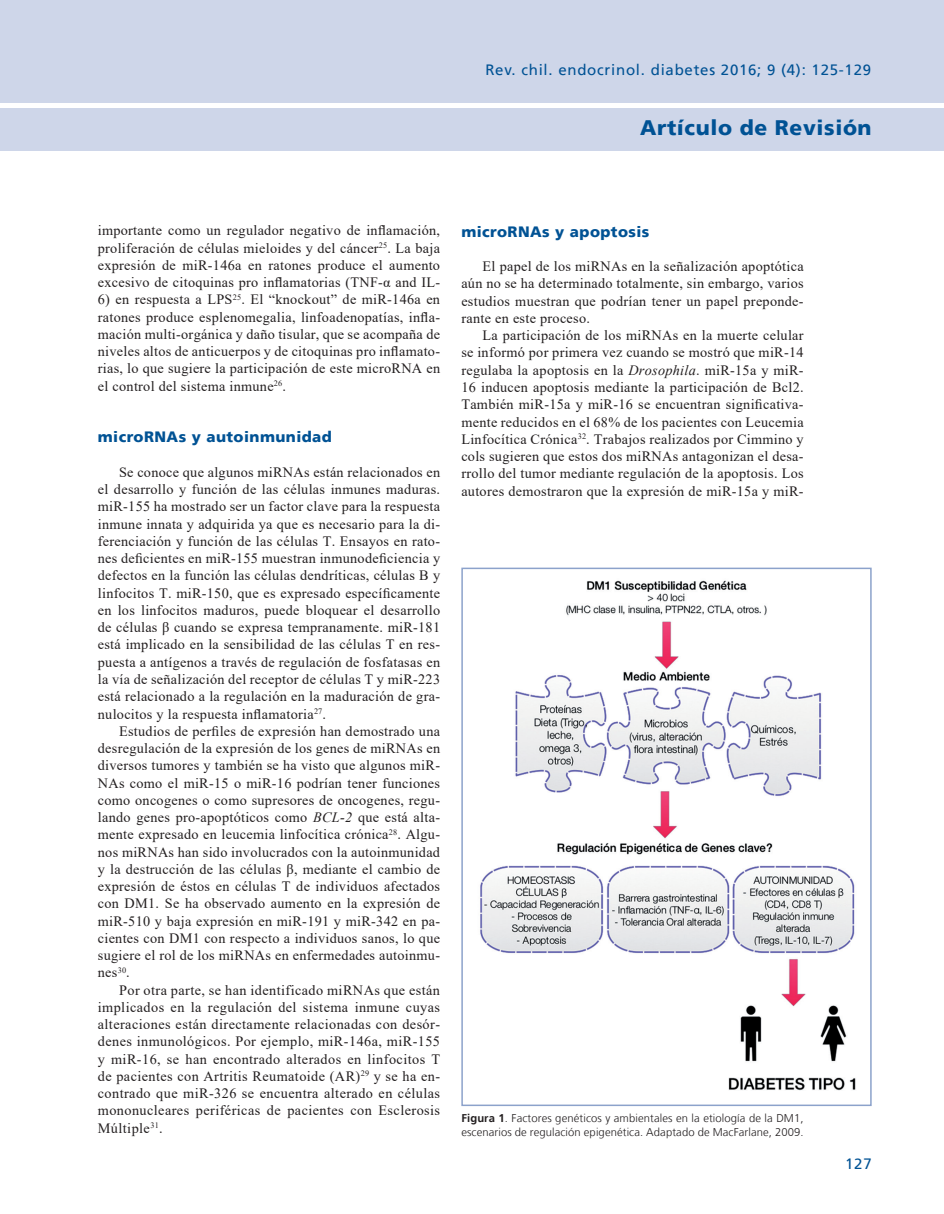
<style>
.page{position:relative;width:944px;height:1214px;background:#fff}
.page>*{position:absolute;margin:0;border:0;box-sizing:border-box;transform-origin:0 0}
.t1{font:900 21px "Frutiger LT";letter-spacing:.03em;color:#005294}
.t2{font:15px "Frutiger LT";letter-spacing:.05em;color:#005294}
._2-subtitulo{font:900 15px "Frutiger LT";letter-spacing:.03em;color:#005294}
.TEXTO{font:14.25px/17.2px "Times New Roman";letter-spacing:.02em;color:#231f20;text-align:justify}
._7-texto_figuras{font:300 11.25px/14.4px "Frutiger LT";letter-spacing:.01em;color:#231f20}
.s1{font-style:italic}
.s2{font-weight:700}
</style>
<div class="page">
<div style="left:0;top:109px;width:943px;height:42px;background:#ced6e9"></div>
<div style="left:0;top:0;width:944px;height:103px;background:#ced6e9"></div>
<img style="left:480px;top:580px;width:376px;height:511px">
<div style="left:461px;top:567px;width:410px;height:539px;border:2px solid #8ca2cb"></div>
<p class="t2" style="left:485px;top:61px;width:387px">Rev. chil. endocrinol. diabetes 2016; 9 (4): 125-129</p>
<h1 class="t1" style="left:640px;top:115px;width:233px">Artículo de Revisión</h1>
<p class="TEXTO" style="left:98px;top:221px;width:344px">importante como un regulador negativo de inflamación, proliferación de células mieloides y del cáncer<sup>25</sup>. La baja expresión de miR-146a en ratones produce el aumento excesivo de citoquinas pro inflamatorias (TNF-α and IL-</p>
<p class="TEXTO" style="left:98px;top:290px;width:344px">6) en respuesta a LPS<sup>25</sup>. El “knockout” de miR-146a en ratones produce esplenomegalia, linfoadenopatías, infla&shy;mación multi-orgánica y daño tisular, que se acompaña de niveles altos de anticuerpos y de citoquinas pro inflamato&shy;rias, lo que sugiere la participación de este microRNA en el control del sistema inmune<sup>26</sup>.</p>
<p class="_2-subtitulo" style="left:98px;top:428px;width:236px">microRNAs y autoinmunidad</p>
<p class="TEXTO" style="left:98px;top:463px;width:344px;text-indent:21px">Se conoce que algunos miRNAs están relacionados en el desarrollo y función de las células inmunes maduras. miR-155 ha mostrado ser un factor clave para la respuesta inmune innata y adquirida ya que es necesario para la di&shy;ferenciación y función de las células T. Ensayos en rato&shy;nes deficientes en miR-155 muestran inmunodeficiencia y defectos en la función las células dendríticas, células B y linfocitos T. miR-150, que es expresado específicamente en los linfocitos maduros, puede bloquear el desarrollo de células β cuando se expresa tempranamente. miR-181 está implicado en la sensibilidad de las células T en res&shy;puesta a antígenos a través de regulación de fosfatasas en la vía de señalización del receptor de células T y miR-223 está relacionado a la regulación en la maduración de gra&shy;nulocitos y la respuesta inflamatoria<sup>27</sup>.</p>
<p class="TEXTO" style="left:98px;top:722px;width:344px;text-indent:21px">Estudios de perfiles de expresión han demostrado una desregulación de la expresión de los genes de miRNAs en diversos tumores y también se ha visto que algunos miR-NAs como el miR-15 o miR-16 podrían tener funciones como oncogenes o como supresores de oncogenes, regu&shy;lando genes pro-apoptóticos como <span class="s1">BCL-2</span> que está alta&shy;mente expresado en leucemia linfocítica crónica<sup>28</sup>. Algu&shy;nos miRNAs han sido involucrados con la autoinmunidad y la destrucción de las células β, mediante el cambio de expresión de éstos en células T de individuos afectados con DM1. Se ha observado aumento en la expresión de miR-510 y baja expresión en miR-191 y miR-342 en pa&shy;cientes con DM1 con respecto a individuos sanos, lo que sugiere el rol de los miRNAs en enfermedades autoinmu&shy;nes<sup>30</sup>.</p>
<p class="TEXTO" style="left:98px;top:980px;width:344px;text-indent:21px">Por otra parte, se han identificado miRNAs que están implicados en la regulación del sistema inmune cuyas alteraciones están directamente relacionadas con desór&shy;denes inmunológicos. Por ejemplo, miR-146a, miR-155 y miR-16, se han encontrado alterados en linfocitos T de pacientes con Artritis Reumatoide (AR)<sup>29</sup> y se ha en&shy;contrado que miR-326 se encuentra alterado en células mononucleares periféricas de pacientes con Esclerosis Múltiple<sup>31</sup>.</p>
<p class="_2-subtitulo" style="left:461px;top:222px;width:190px">microRNAs y apoptosis</p>
<p class="TEXTO" style="left:461px;top:257px;width:344px;text-indent:21px">El papel de los miRNAs en la señalización apoptótica aún no se ha determinado totalmente, sin embargo, varios estudios muestran que podrían tener un papel preponde&shy;rante en este proceso.</p>
<p class="TEXTO" style="left:461px;top:326px;width:344px;text-indent:21px">La participación de los miRNAs en la muerte celular se informó por primera vez cuando se mostró que miR-14 regulaba la apoptosis en la <span class="s1">Drosophila</span>. miR-15a y miR-16 inducen apoptosis mediante la participación de Bcl2.<br>También miR-15a y miR-16 se encuentran significativa&shy;mente reducidos en el 68% de los pacientes con Leucemia Linfocítica Crónica<sup>32</sup>. Trabajos realizados por Cimmino y cols sugieren que estos dos miRNAs antagonizan el desa&shy;rrollo del tumor mediante regulación de la apoptosis. Los autores demostraron que la expresión de miR-15a y miR-</p>
<p class="_7-texto_figuras" style="left:461px;top:1111px;width:344px"><span class="s2">Figura 1</span>. Factores genéticos y ambientales en la etiología de la DM1, escenarios de regulación epigenética. Adaptado de MacFarlane, 2009.</p>
<p class="t2" style="left:845px;top:1155px;width:28px">127</p>
</div>
